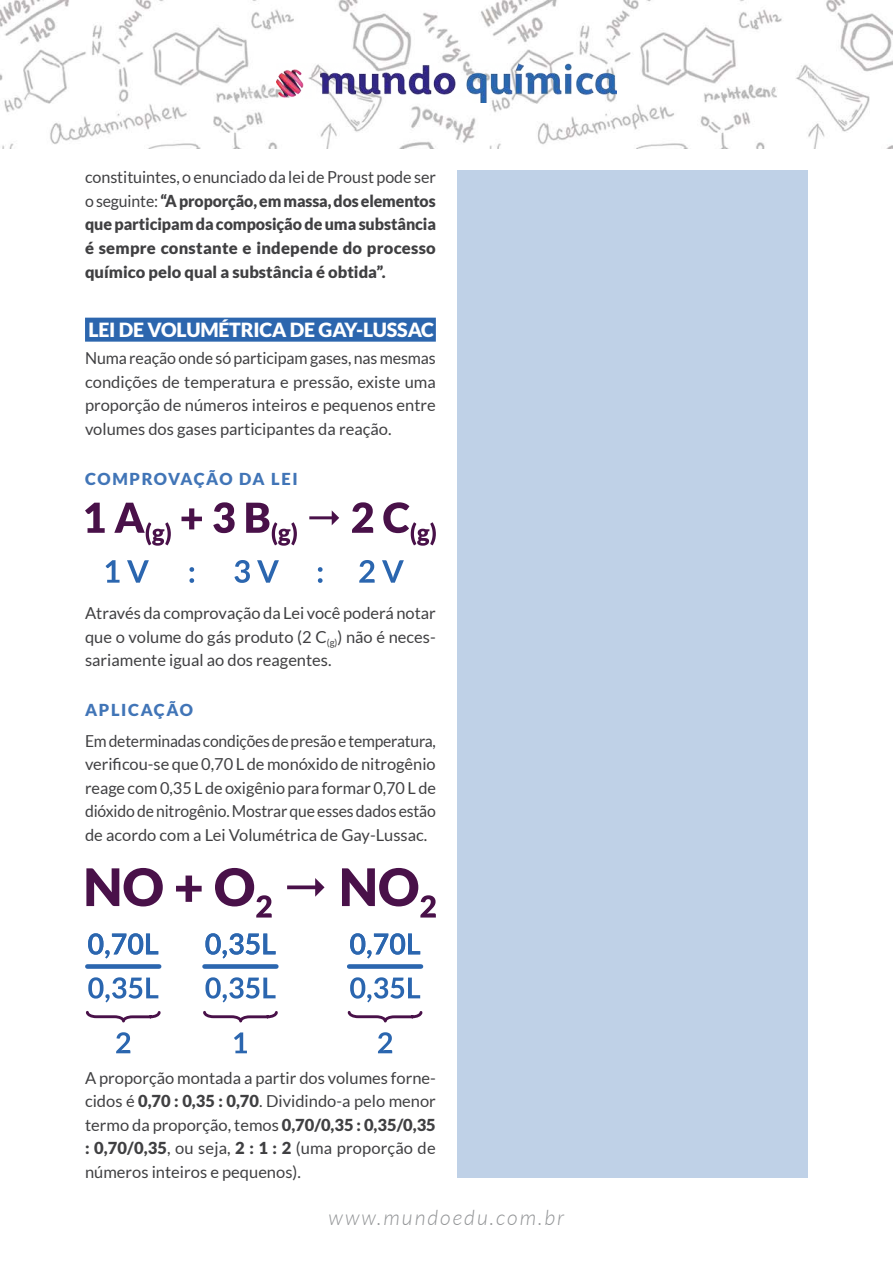
<style>
.page{position:relative;width:893px;height:1263px;background:#fff}
.page>*{position:absolute;margin:0;border:0;box-sizing:border-box;transform-origin:0 0}
.t1{font:italic 300 21px "Lato";letter-spacing:.1em;color:#939597}
.t2{font:900 19.5px "Lato";letter-spacing:-.01em;color:#fff}
.t3{font:16.5px/23.5px "Lato";color:#404042;text-align:justify}
.t4{font:16.5px/23.5px "Lato";color:#404042;text-align:justify;scale:.95 1}
.t5{font:900 16.5px/23.5px "Lato";color:#404042;text-align:justify;scale:.96 1}
.t6{font:900 16.5px "Lato";letter-spacing:.1em;color:#4175b7}
.s1{font-weight:400}
.s2{font-weight:900}
</style>
<div class="page">
<img style="left:0;top:0;width:893px;height:149px">
<img style="left:276px;top:63px;width:341px;height:40px">
<div style="left:85px;top:318px;width:351px;height:24px;background:#2c66ae"></div>
<svg style="left:85px;top:503px;width:20px;height:30px"></svg>
<svg style="left:114px;top:503px;width:57px;height:43px"></svg>
<svg style="left:181px;top:508px;width:21px;height:21px"></svg>
<svg style="left:213px;top:502px;width:22px;height:31px"></svg>
<svg style="left:246px;top:503px;width:51px;height:43px"></svg>
<svg style="left:309px;top:510px;width:30px;height:15px"></svg>
<svg style="left:352px;top:502px;width:21px;height:31px"></svg>
<svg style="left:383px;top:502px;width:53px;height:44px"></svg>
<svg style="left:106px;top:560px;width:14px;height:23px"></svg>
<svg style="left:127px;top:560px;width:22px;height:23px"></svg>
<svg style="left:189px;top:567px;width:5px;height:16px"></svg>
<svg style="left:318px;top:567px;width:5px;height:16px"></svg>
<svg style="left:234px;top:560px;width:16px;height:23px"></svg>
<svg style="left:257px;top:560px;width:22px;height:23px"></svg>
<svg style="left:359px;top:560px;width:16px;height:23px"></svg>
<svg style="left:382px;top:560px;width:22px;height:23px"></svg>
<svg style="left:86px;top:868px;width:77px;height:38px"></svg>
<svg style="left:176px;top:875px;width:26px;height:27px"></svg>
<svg style="left:215px;top:868px;width:57px;height:49px"></svg>
<svg style="left:287px;top:878px;width:38px;height:19px"></svg>
<svg style="left:342px;top:868px;width:94px;height:49px"></svg>
<svg style="left:88px;top:933px;width:70px;height:25px"></svg>
<svg style="left:205px;top:933px;width:71px;height:25px"></svg>
<svg style="left:350px;top:933px;width:70px;height:25px"></svg>
<svg style="left:205px;top:977px;width:71px;height:25px"></svg>
<svg style="left:88px;top:977px;width:70px;height:25px"></svg>
<svg style="left:350px;top:977px;width:70px;height:25px"></svg>
<div style="left:87px;top:964px;width:72px;height:5px;background:#2b66af"></div>
<div style="left:205px;top:964px;width:71px;height:5px;background:#2b66af"></div>
<div style="left:349px;top:964px;width:72px;height:5px;background:#2b66af"></div>
<svg style="left:116px;top:1032px;width:14px;height:21px"></svg>
<svg style="left:378px;top:1032px;width:14px;height:21px"></svg>
<svg style="left:234px;top:1032px;width:13px;height:21px"></svg>
<svg style="left:86px;top:1011px;width:337px;height:12px"></svg>
<div style="left:457px;top:170px;width:351px;height:1008px;background:#bfd1e7"></div>
<p class="t5" style="left:85px;top:165px;width:367px"><span class="s1">constituintes, o enunciado da lei de Proust pode ser o seguinte:</span> “A proporção, em massa, dos elementos que participam da composição de uma substância é sempre constante e independe do processo químico pelo qual a substância é obtida”.</p>
<p class="t2" style="left:88px;top:318px;width:347px">LEI DE VOLUMÉTRICA DE GAY-LUSSAC</p>
<p class="t3" style="left:85px;top:346px;width:352px">Numa reação onde só participam gases, nas mesmas condições de temperatura e pressão, existe uma proporção de números inteiros e pequenos entre volumes dos gases participantes da reação.</p>
<p class="t6" style="left:85px;top:469px;width:214px">COMPROVAÇÃO DA LEI</p>
<p class="t3" style="left:85px;top:601px;width:352px">Através da comprovação da Lei você poderá notar que o volume do gás produto (2 C<sub>(g)</sub>) não é neces&shy;sariamente igual ao dos reagentes.</p>
<p class="t6" style="left:85px;top:701px;width:109px">APLICAÇÃO</p>
<p class="t4" style="left:85px;top:729px;width:371px">Em determinadas condições de presão e temperatura, verificou-se que 0,70 L de monóxido de nitrogênio reage com 0,35 L de oxigênio para formar 0,70 L de dióxido de nitrogênio. Mostrar que esses dados estão de acordo com a Lei Volumétrica de Gay-Lussac.</p>
<p class="t3" style="left:85px;top:1066px;width:352px">A proporção montada a partir dos volumes forne&shy;cidos é <span class="s2">0,70 : 0,35 : 0,70</span>. Dividindo-a pelo menor termo da proporção, temos <span class="s2">0,70/0,35 : 0,35/0,35 : 0,70/0,35</span>, ou seja, <span class="s2">2 : 1 : 2</span> (uma proporção de números inteiros e pequenos).</p>
<p class="t1" style="left:329px;top:1206px;width:237px">www.mundoedu.com.br</p>
</div>
